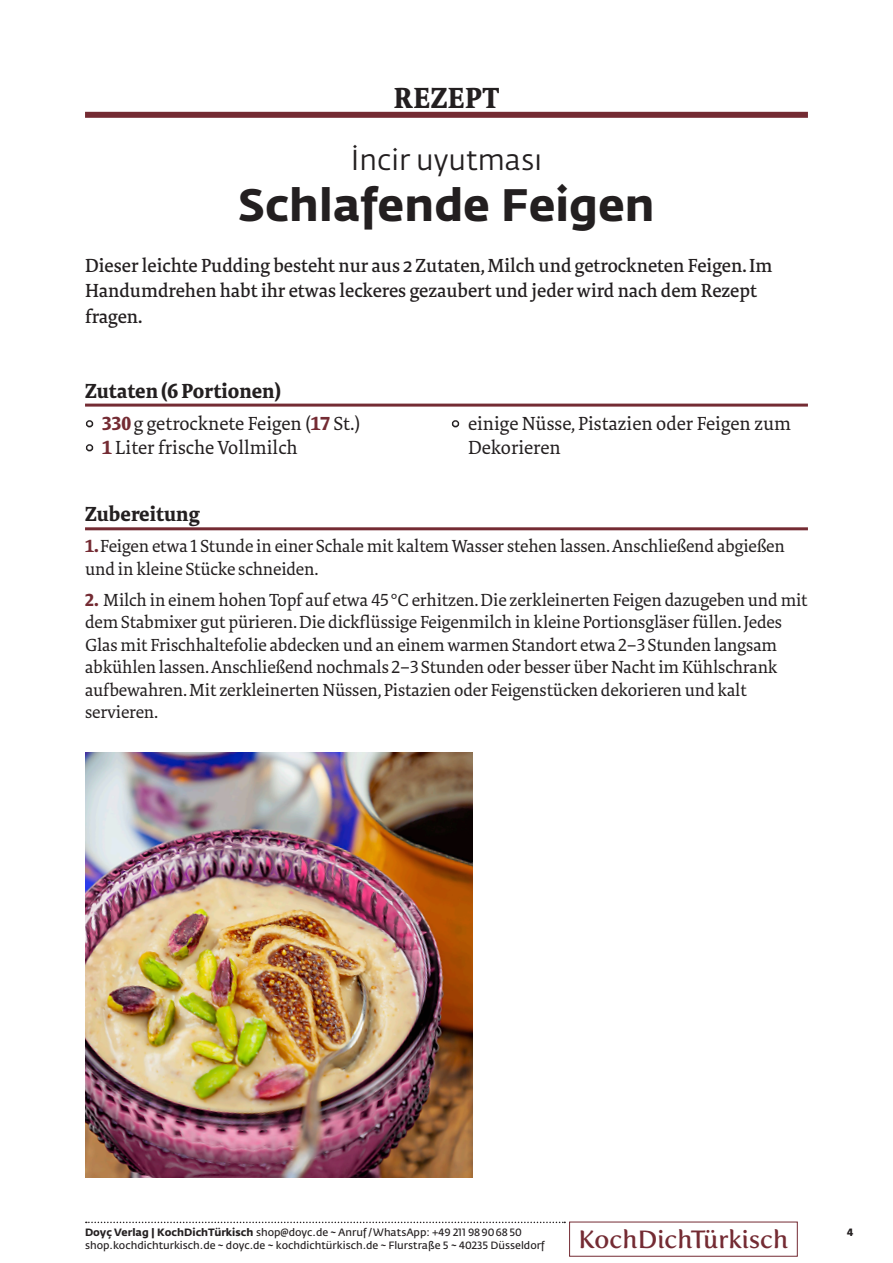
<style>
.page{position:relative;width:893px;height:1263px;background:#fff}
.page>*{position:absolute;margin:0;border:0;box-sizing:border-box;transform-origin:0 0}
.t1{font:700 45px "Fedra Sans Std";color:#231f20}
.t2{font:700 30px "Tundra Pro";letter-spacing:.01em;color:#231f20}
.t3{font:28.5px "Fedra Sans Std";color:#231f20}
.t4{font:24.9px "Fertigo Pro";color:#742b33}
.t5{font:700 21px "Tundra Pro";color:#231f20}
.t6{font:500 19.5px/25.5px "Tundra Pro";color:#231f20}
.t7{font:19.5px/24px "Tundra Pro";color:#231f20}
.t8{font:18px/22.5px "Tundra Pro";letter-spacing:-.01em;color:#231f20}
.t9{font:10.5px/13.5px "Fedra Sans Std";color:#231f20}
.t10{font:700 10.5px "Fedra Sans Std";color:#231f20}
.s1{font-size:22.5px}
.s2{font-weight:700;color:#742b33}
.s3{font-weight:700}
.s4{font-style:italic}
</style>
<div class="page">
<svg style="left:86px;top:1221px;width:479px;height:2px"></svg>
<div style="left:85px;top:112px;width:723px;height:6px;background:#742b33"></div>
<hr style="left:85px;top:404px;width:723px;height:3px;background:#742b33">
<hr style="left:85px;top:527px;width:723px;height:3px;background:#742b33">
<img style="left:85px;top:753px;width:387px;height:425px">
<h2 class="t2" style="left:394px;top:78px;width:107px">REZEPT</h2>
<h3 class="t3" style="left:351px;top:142px;width:193px">İncir uyutması</h3>
<h1 class="t1" style="left:238px;top:177px;width:418px">Schlafende Feigen</h1>
<p class="t6" style="left:85px;top:253px;width:689px">Dieser leichte Pudding besteht nur aus 2 Zutaten, Milch und getrockneten Feigen. Im<br>Handumdrehen habt ihr etwas leckeres gezaubert und jeder wird nach dem Rezept fragen.</p>
<p class="t5" style="left:85px;top:377px;width:197px">Zutaten (6 Portionen)</p>
<p class="t7" style="left:85px;top:412px;width:277px"><span class="s1">•</span> <span class="s2">330</span> g getrocknete Feigen (<span class="s2">17</span> St.)</p>
<p class="t7" style="left:85px;top:436px;width:214px"><span class="s1">•</span> <span class="s2">1</span> Liter frische Vollmilch</p>
<p class="t7" style="left:468px;top:412px;width:325px;text-indent:-17px"><span class="s1">•</span> einige Nüsse, Pistazien oder Feigen zum<br>Dekorieren</p>
<p class="t5" style="left:85px;top:501px;width:116px">Zubereitung</p>
<p class="t8" style="left:85px;top:535px;width:701px"><span class="s2">1.</span>Feigen etwa 1 Stunde in einer Schale mit kaltem Wasser stehen lassen. Anschließend abgießen und in kleine Stücke schneiden.</p>
<p class="t8" style="left:85px;top:589px;width:724px"><span class="s2">2.</span> Milch in einem hohen Topf auf etwa 45°C erhitzen. Die zerkleinerten Feigen dazugeben und mit dem Stabmixer gut pürieren. Die dickflüssige Feigenmilch in kleine Portionsgläser füllen. Jedes Glas mit Frischhaltefolie abdecken und an einem warmen Standort etwa 2 –3 Stunden langsam abkühlen lassen. Anschließend nochmals 2 –3 Stunden oder besser über Nacht im Kühlschrank aufbewahren. Mit zerkleinerten Nüssen, Pistazien oder Feigenstücken dekorieren und kalt servieren.</p>
<p class="t9" style="left:85px;top:1225px;width:461px"><span class="s3">Doyç Verlag | KochDichTürkisch</span> shop@doyc.de ~ Anruf /WhatsApp: +49 211 98906850 shop.kochdichturkisch.de ~ doyc.de ~ kochdichtürkisch.de <span class="s4">~</span> Flurstraße 5 ~ 40235 Düsseldorf</p>
<p class="t10" style="left:847px;top:1225px;width:8px">4</p>
<h3 class="t4" style="left:579px;top:1225px;width:211px">KochDichTürkisch</h3>
</div>
